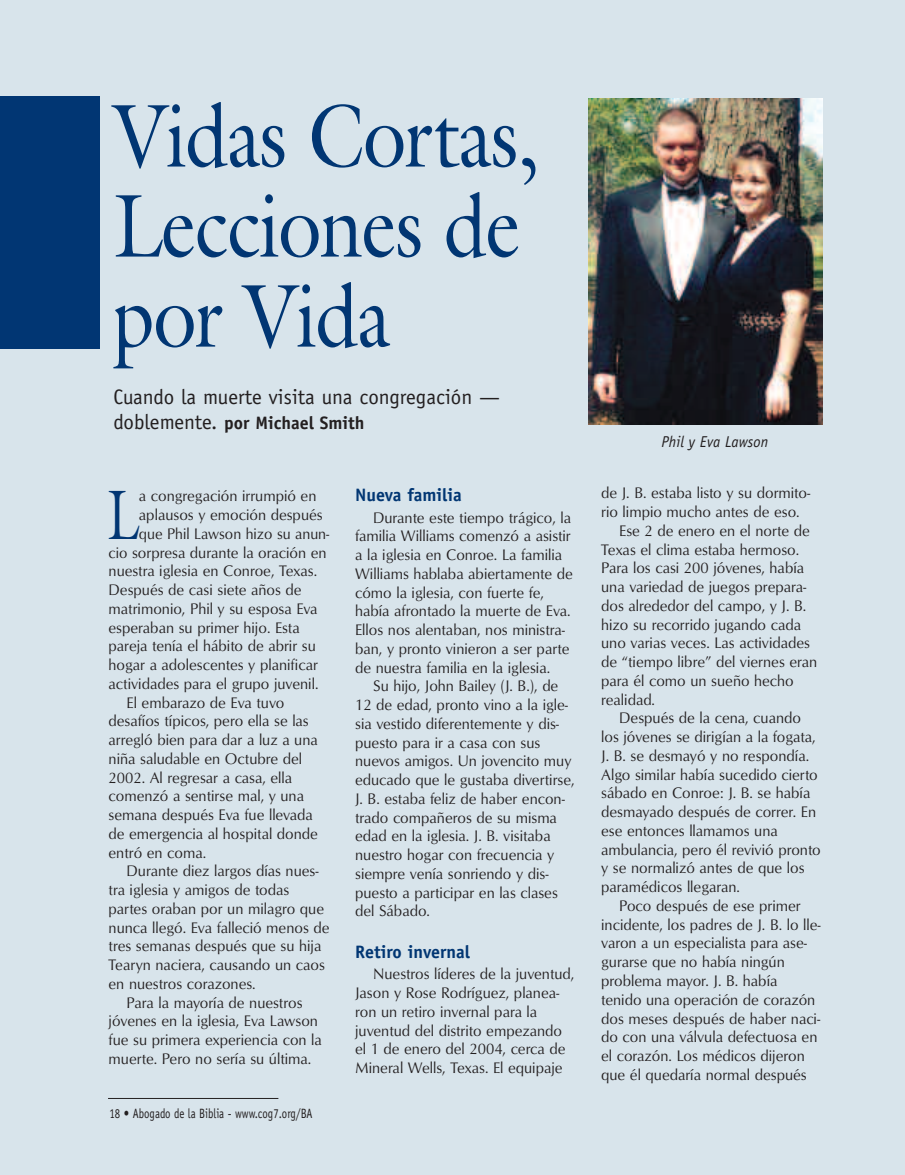
<style>
.page{position:relative;width:905px;height:1175px;background:#fff}
.page>*{position:absolute;margin:0;border:0;box-sizing:border-box;transform-origin:0 0}
.t1{font:90px/90px "Galliard";letter-spacing:-.015em;color:#013673;scale:.85 1}
.t2{font:70.65px "Galliard";color:#013673;scale:.7 1}
.t3{font:21px "Officina Sans";color:#231f20}
.t4{font:700 18px "Officina Sans";color:#013673}
.t5{font:700 18px "Officina Sans";color:#231f20}
.t6{font:15.75px/18.8px "Optimum Roman DTC";color:#231f20;scale:.95 1}
.t7{font:15.75px "Optimum Roman DTC";color:#231f20;scale:.93 1}
.t8{font:italic 15.75px "Officina Sans";color:#231f20;scale:.95 1}
.t9{font:13.5px "Officina Sans";color:#231f20;scale:.8 1}
.s1{font-weight:400;font-size:21px}
</style>
<div class="page">
<div style="left:0;top:0;width:904px;height:1174px;background:#d8e4eb"></div>
<hr style="left:904px;top:0;width:1px;height:1174px;background:#d8e4eb">
<hr style="left:108px;top:1098px;width:170px;height:1px;background:#231f20">
<div style="left:0;top:97px;width:99px;height:252px;background:#013673"></div>
<img style="left:588px;top:99px;width:234px;height:326px">
<h1 class="t1" style="left:113px;top:90px;width:501px">Vidas Cortas,<br>Lecciones de por Vida</h1>
<h3 class="t3" style="left:113px;top:389px;width:388px">Cuando la muerte visita una congregación —</h3>
<p class="t5" style="left:113px;top:416px;width:253px"><span class="s1">doblemente.</span> por Michael Smith</p>
<h2 class="t2" style="left:107px;top:473px;width:47px">L</h2>
<p class="t6" style="left:139px;top:486px;width:188px">a congregación irrumpió en</p>
<p class="t6" style="left:139px;top:505px;width:195px">aplausos y emoción después</p>
<p class="t7" style="left:139px;top:524px;width:206px">que Phil Lawson hizo su anun-</p>
<p class="t7" style="left:109px;top:543px;width:236px">cio sorpresa durante la oración en</p>
<p class="t6" style="left:109px;top:561px;width:221px">nuestra iglesia en Conroe, Texas.</p>
<p class="t6" style="left:109px;top:580px;width:205px">Después de casi siete años de</p>
<p class="t6" style="left:109px;top:599px;width:221px">matrimonio, Phil y su esposa Eva</p>
<p class="t6" style="left:109px;top:617px;width:203px">esperaban su primer hijo. Esta</p>
<p class="t6" style="left:109px;top:636px;width:220px">pareja tenía el hábito de abrir su</p>
<p class="t6" style="left:109px;top:655px;width:222px">hogar a adolescentes y planificar</p>
<p class="t6" style="left:109px;top:674px;width:222px">actividades para el grupo juvenil.</p>
<p class="t6" style="left:127px;top:692px;width:168px">El embarazo de Eva tuvo</p>
<p class="t6" style="left:109px;top:711px;width:212px">desafíos típicos, pero ella se las</p>
<p class="t6" style="left:109px;top:730px;width:222px">arregló bien para dar a luz a una</p>
<p class="t6" style="left:109px;top:749px;width:205px">niña saludable en Octubre del</p>
<p class="t6" style="left:109px;top:767px;width:195px">2002. Al regresar a casa, ella</p>
<p class="t6" style="left:109px;top:786px;width:207px">comenzó a sentirse mal, y una</p>
<p class="t6" style="left:109px;top:805px;width:217px">semana después Eva fue llevada</p>
<p class="t6" style="left:109px;top:824px;width:222px">de emergencia al hospital donde</p>
<p class="t6" style="left:109px;top:842px;width:104px">entró en coma.</p>
<p class="t6" style="left:127px;top:861px;width:204px">Durante diez largos días nues-</p>
<p class="t6" style="left:109px;top:880px;width:192px">tra iglesia y amigos de todas</p>
<p class="t6" style="left:109px;top:899px;width:228px">partes oraban por un milagro que</p>
<p class="t6" style="left:109px;top:917px;width:234px">nunca llegó. Eva falleció menos de</p>
<p class="t6" style="left:109px;top:936px;width:225px">tres semanas después que su hija</p>
<p class="t6" style="left:109px;top:955px;width:229px">Tearyn naciera, causando un caos</p>
<p class="t6" style="left:109px;top:974px;width:156px">en nuestros corazones.</p>
<p class="t6" style="left:127px;top:992px;width:187px">Para la mayoría de nuestros</p>
<p class="t6" style="left:109px;top:1011px;width:222px">jóvenes en la iglesia, Eva Lawson</p>
<p class="t6" style="left:109px;top:1030px;width:226px">fue su primera experiencia con la</p>
<p class="t6" style="left:109px;top:1049px;width:215px">muerte. Pero no sería su última.</p>
<p class="t9" style="left:110px;top:1108px;width:255px">18 • Abogado de la Biblia - www.cog7.org/BA</p>
<p class="t4" style="left:355px;top:488px;width:108px">Nueva familia</p>
<p class="t6" style="left:355px;top:507px;width:231px;text-indent:18px">Durante este tiempo trágico, la familia Williams comenzó a asistir a la iglesia en Conroe. La familia Williams hablaba abiertamente de cómo la iglesia, con fuerte fe, había afrontado la muerte de Eva.<br>Ellos nos alentaban, nos ministra&shy;ban, y pronto vinieron a ser parte de nuestra familia en la iglesia.</p>
<p class="t6" style="left:355px;top:676px;width:232px;text-indent:18px">Su hijo, John Bailey (J. B.), de<br>12 de edad, pronto vino a la igle&shy;sia vestido diferentemente y dis&shy;puesto para ir a casa con sus nuevos amigos. Un jovencito muy educado que le gustaba divertirse,<br>J. B. estaba feliz de haber encon&shy;trado compañeros de su misma edad en la iglesia. J. B. visitaba nuestro hogar con frecuencia y siempre venía sonriendo y dis&shy;puesto a participar en las clases del Sábado.</p>
<p class="t4" style="left:355px;top:944px;width:116px">Retiro invernal</p>
<p class="t6" style="left:355px;top:964px;width:232px;text-indent:18px">Nuestros líderes de la juventud,<br>Jason y Rose Rodríguez, planea&shy;ron un retiro invernal para la juventud del distrito empezando el 1 de enero del 2004, cerca de<br>Mineral Wells, Texas. El equipaje</p>
<p class="t8" style="left:661px;top:435px;width:114px">Phil y Eva Lawson</p>
<p class="t6" style="left:601px;top:483px;width:222px">de J. B. estaba listo y su dormito-</p>
<p class="t6" style="left:601px;top:502px;width:210px">rio limpio mucho antes de eso.</p>
<p class="t6" style="left:619px;top:521px;width:202px">Ese 2 de enero en el norte de</p>
<p class="t6" style="left:601px;top:540px;width:210px">Texas el clima estaba hermoso.</p>
<p class="t6" style="left:601px;top:558px;width:215px">Para los casi 200 jóvenes, había</p>
<p class="t6" style="left:601px;top:577px;width:217px">una variedad de juegos prepara-</p>
<p class="t6" style="left:601px;top:596px;width:217px">dos alrededor del campo, y J. B.</p>
<p class="t6" style="left:601px;top:615px;width:212px">hizo su recorrido jugando cada</p>
<p class="t6" style="left:601px;top:633px;width:221px">uno varias veces. Las actividades</p>
<p class="t6" style="left:601px;top:652px;width:229px">de “tiempo libre” del viernes eran</p>
<p class="t6" style="left:601px;top:671px;width:204px">para él como un sueño hecho</p>
<p class="t6" style="left:601px;top:690px;width:58px">realidad.</p>
<p class="t6" style="left:619px;top:708px;width:193px">Después de la cena, cuando</p>
<p class="t6" style="left:601px;top:727px;width:227px">los jóvenes se dirigían a la fogata,</p>
<p class="t6" style="left:601px;top:746px;width:220px">J. B. se desmayó y no respondía.</p>
<p class="t6" style="left:601px;top:765px;width:229px">Algo similar había sucedido cierto</p>
<p class="t6" style="left:601px;top:783px;width:222px">sábado en Conroe: J. B. se había</p>
<p class="t6" style="left:601px;top:802px;width:228px">desmayado después de correr. En</p>
<p class="t6" style="left:601px;top:821px;width:187px">ese entonces llamamos una</p>
<p class="t6" style="left:601px;top:840px;width:233px">ambulancia, pero él revivió pronto</p>
<p class="t6" style="left:601px;top:858px;width:215px">y se normalizó antes de que los</p>
<p class="t6" style="left:601px;top:877px;width:147px">paramédicos llegaran.</p>
<p class="t6" style="left:619px;top:896px;width:193px">Poco después de ese primer</p>
<p class="t6" style="left:601px;top:915px;width:233px">incidente, los padres de J. B. lo lle-</p>
<p class="t6" style="left:601px;top:933px;width:218px">varon a un especialista para ase-</p>
<p class="t6" style="left:601px;top:952px;width:195px">gurarse que no había ningún</p>
<p class="t6" style="left:601px;top:971px;width:187px">problema mayor. J. B. había</p>
<p class="t6" style="left:601px;top:990px;width:227px">tenido una operación de corazón</p>
<p class="t6" style="left:601px;top:1008px;width:232px">dos meses después de haber naci-</p>
<p class="t6" style="left:601px;top:1027px;width:229px">do con una válvula defectuosa en</p>
<p class="t6" style="left:601px;top:1046px;width:216px">el corazón. Los médicos dijeron</p>
<p class="t6" style="left:601px;top:1065px;width:218px">que él quedaría normal después</p>
</div>
